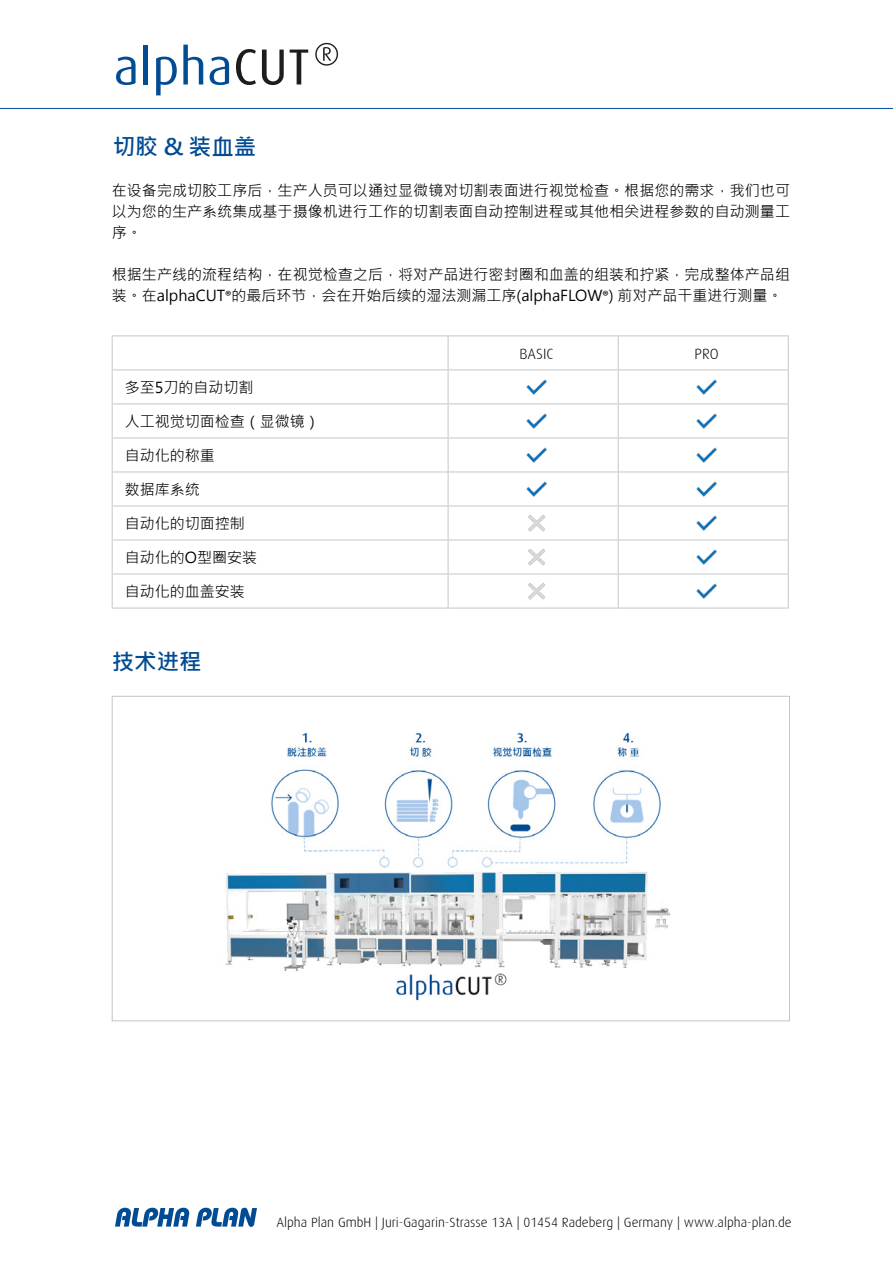
<style>
.page{position:relative;width:893px;height:1263px;background:#fff}
.page>*{position:absolute;margin:0;border:0;box-sizing:border-box;transform-origin:0 0}
.t1{font:700 22.5px "Microsoft Jheng Hei";color:#004b93}
.t2{font:15px/21px "Microsoft Jheng Hei";color:#000;text-align:justify}
.t3{font:300 15px "Dax";color:#000}
.t4{font:300 13.5px "Dax";color:#000}
.s1{font-family:"Myriad Pro"}
</style>
<div class="page">
<svg style="left:116px;top:57px;width:20px;height:28px"></svg>
<hr style="left:144px;top:45px;width:4px;height:39px;background:#014c93">
<svg style="left:156px;top:57px;width:21px;height:38px"></svg>
<svg style="left:183px;top:45px;width:20px;height:39px"></svg>
<svg style="left:210px;top:57px;width:19px;height:28px"></svg>
<svg style="left:236px;top:49px;width:20px;height:36px"></svg>
<svg style="left:262px;top:50px;width:22px;height:35px"></svg>
<svg style="left:290px;top:50px;width:18px;height:34px"></svg>
<svg style="left:315px;top:43px;width:23px;height:23px"></svg>
<svg style="left:115px;top:1208px;width:142px;height:19px"></svg>
<img style="left:225px;top:733px;width:446px;height:268px">
<hr style="left:112px;top:335px;width:336px;height:1px;background:#c6c6c6">
<hr style="left:112px;top:336px;width:1px;height:33px;background:#c6c6c6">
<hr style="left:448px;top:335px;width:170px;height:1px;background:#c6c6c6">
<hr style="left:448px;top:336px;width:1px;height:33px;background:#c6c6c6">
<hr style="left:618px;top:335px;width:171px;height:1px;background:#c6c6c6">
<hr style="left:618px;top:336px;width:1px;height:33px;background:#c6c6c6">
<hr style="left:788px;top:336px;width:1px;height:33px;background:#c6c6c6">
<hr style="left:112px;top:369px;width:336px;height:1px;background:#c6c6c6">
<hr style="left:112px;top:370px;width:1px;height:34px;background:#c6c6c6">
<hr style="left:448px;top:369px;width:170px;height:1px;background:#c6c6c6">
<hr style="left:448px;top:370px;width:1px;height:34px;background:#c6c6c6">
<hr style="left:618px;top:369px;width:171px;height:1px;background:#c6c6c6">
<hr style="left:618px;top:370px;width:1px;height:34px;background:#c6c6c6">
<hr style="left:788px;top:370px;width:1px;height:34px;background:#c6c6c6">
<hr style="left:112px;top:404px;width:336px;height:1px;background:#c6c6c6">
<hr style="left:112px;top:404px;width:1px;height:34px;background:#c6c6c6">
<hr style="left:448px;top:404px;width:170px;height:1px;background:#c6c6c6">
<hr style="left:448px;top:404px;width:1px;height:34px;background:#c6c6c6">
<hr style="left:618px;top:404px;width:171px;height:1px;background:#c6c6c6">
<hr style="left:618px;top:404px;width:1px;height:34px;background:#c6c6c6">
<hr style="left:788px;top:404px;width:1px;height:34px;background:#c6c6c6">
<hr style="left:112px;top:438px;width:336px;height:1px;background:#c6c6c6">
<hr style="left:112px;top:438px;width:1px;height:34px;background:#c6c6c6">
<hr style="left:448px;top:438px;width:170px;height:1px;background:#c6c6c6">
<hr style="left:448px;top:438px;width:1px;height:34px;background:#c6c6c6">
<hr style="left:618px;top:438px;width:171px;height:1px;background:#c6c6c6">
<hr style="left:618px;top:438px;width:1px;height:34px;background:#c6c6c6">
<hr style="left:788px;top:438px;width:1px;height:34px;background:#c6c6c6">
<hr style="left:112px;top:472px;width:336px;height:1px;background:#c6c6c6">
<hr style="left:112px;top:472px;width:1px;height:34px;background:#c6c6c6">
<hr style="left:448px;top:472px;width:170px;height:1px;background:#c6c6c6">
<hr style="left:448px;top:472px;width:1px;height:34px;background:#c6c6c6">
<hr style="left:618px;top:472px;width:171px;height:1px;background:#c6c6c6">
<hr style="left:618px;top:472px;width:1px;height:34px;background:#c6c6c6">
<hr style="left:788px;top:472px;width:1px;height:34px;background:#c6c6c6">
<hr style="left:112px;top:506px;width:336px;height:1px;background:#c6c6c6">
<hr style="left:112px;top:506px;width:1px;height:34px;background:#c6c6c6">
<hr style="left:448px;top:506px;width:170px;height:1px;background:#c6c6c6">
<hr style="left:448px;top:506px;width:1px;height:34px;background:#c6c6c6">
<hr style="left:618px;top:506px;width:171px;height:1px;background:#c6c6c6">
<hr style="left:618px;top:506px;width:1px;height:34px;background:#c6c6c6">
<hr style="left:788px;top:506px;width:1px;height:34px;background:#c6c6c6">
<hr style="left:112px;top:540px;width:336px;height:1px;background:#c6c6c6">
<hr style="left:112px;top:540px;width:1px;height:34px;background:#c6c6c6">
<hr style="left:448px;top:540px;width:170px;height:1px;background:#c6c6c6">
<hr style="left:448px;top:540px;width:1px;height:34px;background:#c6c6c6">
<hr style="left:618px;top:540px;width:171px;height:1px;background:#c6c6c6">
<hr style="left:618px;top:540px;width:1px;height:34px;background:#c6c6c6">
<hr style="left:788px;top:540px;width:1px;height:34px;background:#c6c6c6">
<hr style="left:112px;top:574px;width:336px;height:1px;background:#c6c6c6">
<hr style="left:112px;top:574px;width:1px;height:34px;background:#c6c6c6">
<hr style="left:448px;top:574px;width:170px;height:1px;background:#c6c6c6">
<hr style="left:448px;top:574px;width:1px;height:34px;background:#c6c6c6">
<hr style="left:618px;top:574px;width:171px;height:1px;background:#c6c6c6">
<hr style="left:618px;top:574px;width:1px;height:34px;background:#c6c6c6">
<hr style="left:788px;top:574px;width:1px;height:34px;background:#c6c6c6">
<hr style="left:112px;top:608px;width:336px;height:1px;background:#c6c6c6">
<hr style="left:448px;top:608px;width:170px;height:1px;background:#c6c6c6">
<hr style="left:618px;top:608px;width:171px;height:1px;background:#c6c6c6">
<img style="left:526px;top:379px;width:21px;height:16px">
<img style="left:696px;top:379px;width:21px;height:16px">
<img style="left:526px;top:413px;width:21px;height:16px">
<img style="left:696px;top:413px;width:21px;height:16px">
<img style="left:526px;top:447px;width:21px;height:16px">
<img style="left:696px;top:447px;width:21px;height:16px">
<img style="left:526px;top:481px;width:21px;height:16px">
<img style="left:696px;top:481px;width:21px;height:16px">
<img style="left:528px;top:515px;width:17px;height:17px">
<img style="left:696px;top:515px;width:21px;height:16px">
<img style="left:528px;top:549px;width:17px;height:17px">
<img style="left:696px;top:549px;width:21px;height:16px">
<img style="left:528px;top:583px;width:17px;height:17px">
<img style="left:696px;top:583px;width:21px;height:16px">
<hr style="left:0;top:108px;width:893px;height:1px;background:#004b93">
<h1 class="t1" style="left:113px;top:132px;width:145px">切胶 &amp; 装血盖</h1>
<p class="t2" style="left:112px;top:180px;width:680px">在设备完成切胶工序后，生产人员可以通过显微镜对切割表面进行视觉检查。根据您的需求，我们也可以为您的生产系统集成基于摄像机进行工作的切割表面自动控制进程或其他相关进程参数的自动测量工序。</p>
<p class="t2" style="left:112px;top:264px;width:680px">根据生产线的流程结构，在视觉检查之后，将对产品进行密封圈和血盖的组装和拧紧，完成整体产品组装。在alphaCUT<span class="s1">®</span>的最后环节，会在开始后续的湿法测漏工序(alphaFLOW<span class="s1">®</span>) 前对产品干重进行测量。</p>
<p class="t2" style="left:125px;top:377px;width:130px">多至5刀的自动切割</p>
<p class="t2" style="left:125px;top:411px;width:196px">人工视觉切面检查（显微镜）</p>
<p class="t2" style="left:125px;top:445px;width:91px">自动化的称重</p>
<p class="t2" style="left:125px;top:479px;width:76px">数据库系统</p>
<p class="t2" style="left:125px;top:513px;width:121px">自动化的切面控制</p>
<p class="t2" style="left:125px;top:547px;width:134px">自动化的O型圈安装</p>
<p class="t2" style="left:125px;top:581px;width:121px">自动化的血盖安装</p>
<h1 class="t1" style="left:112px;top:647px;width:91px">技术进程</h1>
<p class="t3" style="left:519px;top:348px;width:36px">BASIC</p>
<p class="t3" style="left:694px;top:348px;width:26px">PRO</p>
<p class="t4" style="left:276px;top:1216px;width:517px">Alpha Plan GmbH | Juri-Gagarin-Strasse 13A | 01454 Radeberg | Germany | www.alpha-plan.de</p>
</div>
